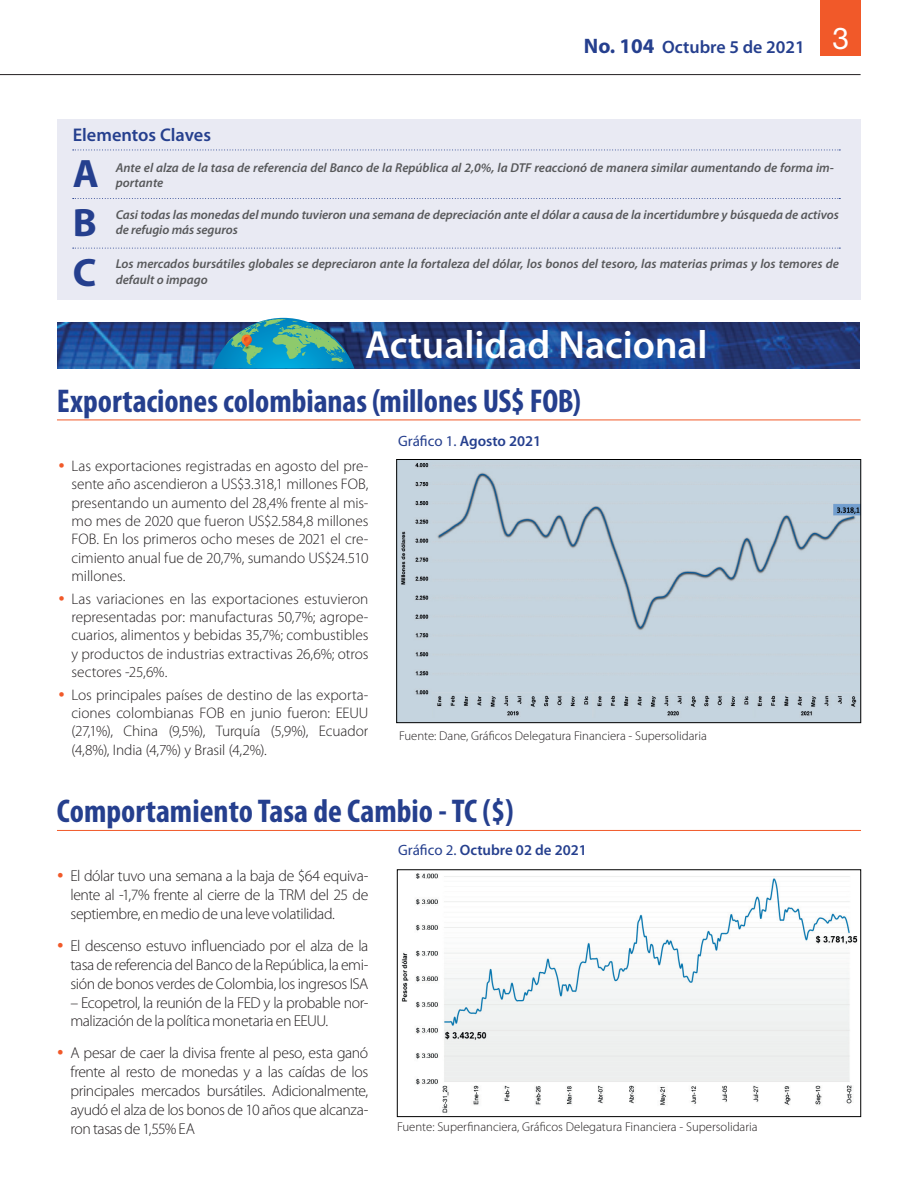
<style>
.page{position:relative;width:918px;height:1188px;background:#fff}
.page>*{position:absolute;margin:0;border:0;box-sizing:border-box;transform-origin:0 0}
.t1{font:700 39.75px/49.8px "Myriad Pro";color:#253f8e;text-align:justify}
.t2{font:600 39.45px "Myriad Pro";color:#fff}
.t3{font:700 condensed 33px "Myriad Pro";color:#253f8e}
.t4{font:600 18.45px "Myriad Pro";color:#253f8e}
.t5{font:600 18px "Myriad Pro";color:#253f8e}
.t6{font:300 15.75px/18.9px "Myriad Pro";letter-spacing:-.025em;color:#231f20;text-align:justify}
.t7{font:300 15.3px/18.3px "Myriad Pro";letter-spacing:-.005em;color:#231f20;text-align:justify}
.t8{font:600 15px "Myriad Pro";color:#253f8e}
.t9{font:italic 600 12.9px/15.5px "Myriad Pro";color:#57585a}
.t10{font:300 12.75px "Myriad Pro";color:#231f20}
.s1{font-weight:700;font-size:21px}
.s2{font-weight:400}
</style>
<div class="page">
<div style="left:820px;top:0;width:41px;height:56px;background:#f15929"></div>
<hr style="left:0;top:74px;width:861px;height:1px;background:#231f20">
<img style="left:57px;top:322px;width:803px;height:47px">
<hr style="left:57px;top:420px;width:804px;height:1px;background:#f15929">
<hr style="left:57px;top:830px;width:804px;height:1px;background:#f15929">
<div style="left:399px;top:461px;width:460px;height:260px;background:#c5d4df"></div>
<div style="left:397px;top:459px;width:464px;height:264px;border:1px solid #000"></div>
<img style="left:401px;top:873px;width:457px;height:240px">
<div style="left:397px;top:870px;width:464px;height:247px;border:1px solid #000"></div>
<svg style="left:212px;top:318px;width:142px;height:51px;background:#3891a5"></svg>
<div style="left:57px;top:119px;width:804px;height:181px;background:#e9eaf3"></div>
<svg style="left:73px;top:150px;width:767px;height:1px"></svg>
<svg style="left:73px;top:248px;width:767px;height:1px"></svg>
<svg style="left:73px;top:198px;width:767px;height:1px"></svg>
<p class="t5" style="left:584px;top:37px;width:267px"><span class="s1">No. 104</span> Octubre 5 de 2021 <sup>3</sup></p>
<p class="t4" style="left:73px;top:125px;width:140px">Elementos Claves</p>
<h1 class="t1" style="left:73px;top:149px;width:28px">A B C</h1>
<p class="t9" style="left:116px;top:160px;width:720px">Ante el alza de la tasa de referencia del Banco de la República al 2,0%, la DTF reaccionó de manera similar aumentando de forma im&shy;portante</p>
<p class="t9" style="left:116px;top:207px;width:725px">Casi todas las monedas del mundo tuvieron una semana de depreciación ante el dólar a causa de la incertidumbre y búsqueda de activos de refugio más seguros</p>
<p class="t9" style="left:116px;top:256px;width:725px">Los mercados bursátiles globales se depreciaron ante la fortaleza del dólar, los bonos del tesoro, las materias primas y los temores de default o impago</p>
<h2 class="t2" style="left:365px;top:323px;width:344px">Actualidad Nacional</h2>
<h3 class="t3" style="left:57px;top:383px;width:526px">Exportaciones colombianas (millones US$ FOB)</h3>
<p class="t8" style="left:398px;top:433px;width:145px"><span class="s2">Gráfico 1.</span> Agosto 2021</p>
<p class="t7" style="left:72px;top:457px;width:298px">Las exportaciones registradas en agosto del pre&shy;sente año ascendieron a US$3.318,1 millones FOB, presentando un aumento del 28,4% frente al mis&shy;mo mes de 2020 que fueron US$2.584,8 millones FOB. En los primeros ocho meses de 2021 el cre&shy;cimiento anual fue de 20,7%, sumando US$24.510 millones.</p>
<p class="t7" style="left:72px;top:590px;width:298px">Las variaciones en las exportaciones estuvieron representadas por: manufacturas 50,7%; agrope&shy;cuarios, alimentos y bebidas 35,7%; combustibles y productos de industrias extractivas 26,6%; otros sectores -25,6%.</p>
<p class="t7" style="left:72px;top:686px;width:298px">Los principales países de destino de las exporta&shy;ciones colombianas FOB en junio fueron: EEUU (27,1%), China (9,5%), Turquía (5,9%), Ecuador (4,8%), India (4,7%) y Brasil (4,2%).</p>
<p class="t10" style="left:399px;top:729px;width:309px">Fuente: Dane, Gráficos Delegatura Financiera - Supersolidaria</p>
<h3 class="t3" style="left:57px;top:793px;width:458px">Comportamiento Tasa de Cambio - TC ($)</h3>
<p class="t6" style="left:70px;top:867px;width:300px">El dólar tuvo una semana a la baja de $64 equiva&shy;lente al -1,7% frente al cierre de la TRM del 25 de septiembre, en medio de una leve volatilidad.</p>
<p class="t6" style="left:70px;top:936px;width:299px">El descenso estuvo influenciado por el alza de la tasa de referencia del Banco de la República, la emi&shy;sión de bonos verdes de Colombia, los ingresos ISA</p>
<p class="t6" style="left:70px;top:993px;width:299px">– Ecopetrol, la reunión de la FED y la probable nor&shy;malización de la política monetaria en EEUU.</p>
<p class="t6" style="left:70px;top:1044px;width:299px">A pesar de caer la divisa frente al peso, esta ganó frente al resto de monedas y a las caídas de los principales mercados bursátiles. Adicionalmente, ayudó el alza de los bonos de 10 años que alcanza&shy;ron tasas de 1,55% EA</p>
<p class="t8" style="left:398px;top:842px;width:190px"><span class="s2">Gráfico 2.</span> Octubre 02 de 2021</p>
<p class="t10" style="left:397px;top:1120px;width:362px">Fuente: Superfinanciera, Gráficos Delegatura Financiera - Supersolidaria</p>
</div>
